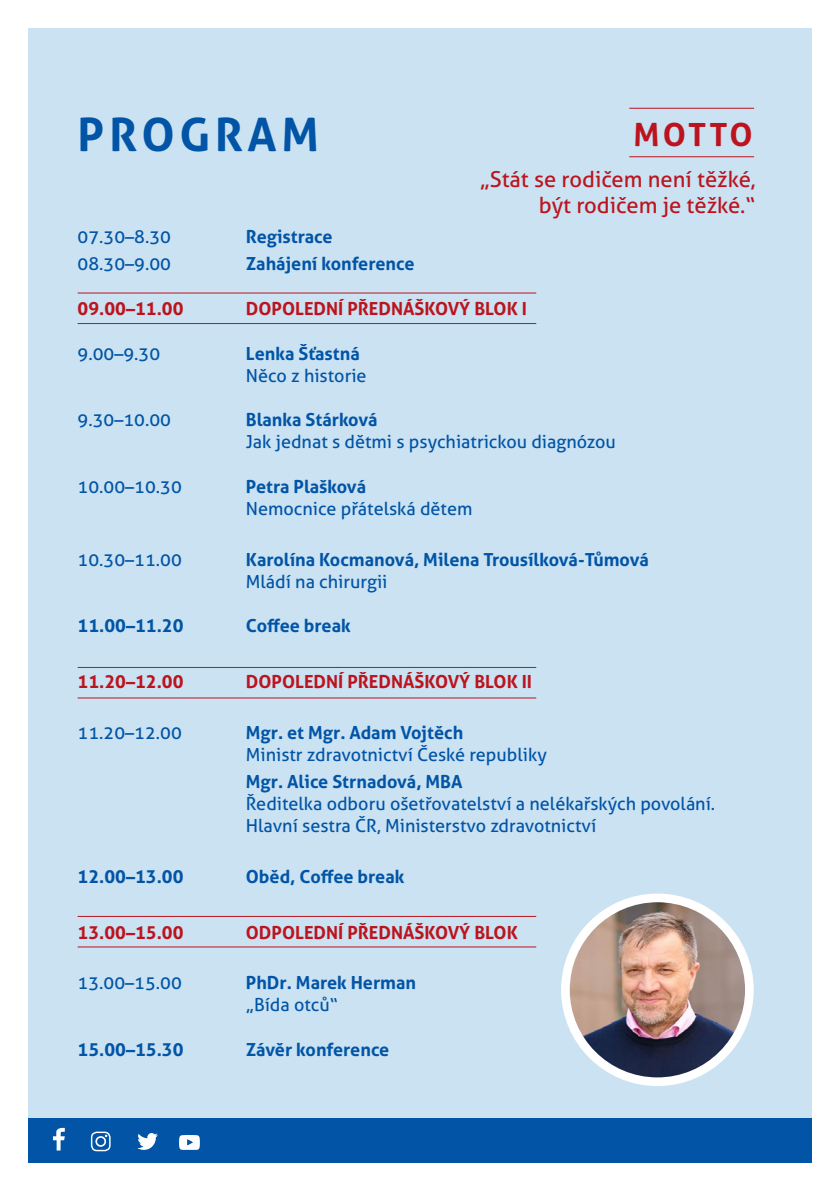
<style>
.page{position:relative;width:840px;height:1191px;background:#fff}
.page>*{position:absolute;margin:0;border:0;box-sizing:border-box;transform-origin:0 0}
.t1{font:700 46px "Aller";letter-spacing:.1em;color:#0154a6}
.t2{font:700 32px "Aller";letter-spacing:.08em;color:#bb141e}
.t3{font:22px/26.4px "Aller";color:#bb141e;text-align:right}
.t4{font:18px/22px "Aller";color:#0154a6}
.t5{font:700 18px/22px "Aller";color:#0154a6}
.t6{font:700 18px "Aller";color:#bb141e}
.s1{font-weight:700}
.s2{font-weight:400}
</style>
<div class="page">
<div style="left:28px;top:28px;width:783px;height:1116px;background:#cae2f2"></div>
<div style="left:28px;top:1117px;width:783px;height:45px;background:#0154a6"></div>
<hr style="left:629px;top:108px;width:124px;height:1px;background:#bb141e">
<hr style="left:629px;top:156px;width:124px;height:1px;background:#bb141e">
<hr style="left:78px;top:292px;width:458px;height:1px;background:#bb141e">
<hr style="left:78px;top:323px;width:458px;height:1px;background:#bb141e">
<hr style="left:78px;top:667px;width:458px;height:1px;background:#bb141e">
<hr style="left:78px;top:697px;width:458px;height:1px;background:#bb141e">
<hr style="left:78px;top:916px;width:458px;height:1px;background:#bb141e">
<hr style="left:78px;top:946px;width:458px;height:1px;background:#bb141e">
<div style="left:91px;top:1131px;width:19px;height:20px;border:1px solid #fff;border-radius:5px"></div>
<div style="left:95px;top:1136px;width:11px;height:10px;border:2px solid #fff;border-radius:50%"></div>
<svg style="left:137px;top:1133px;width:21px;height:16px"></svg>
<svg style="left:179px;top:1135px;width:21px;height:14px"></svg>
<svg style="left:53px;top:1127px;width:12px;height:23px"></svg>
<img style="left:570px;top:902px;width:179px;height:179px">
<div style="left:560px;top:893px;width:193px;height:193px;border:9px solid #fff;border-radius:50%"></div>
<p class="t1" style="left:78px;top:106px;width:243px">PROGRAM</p>
<p class="t2" style="left:633px;top:115px;width:121px">MOTTO</p>
<p class="t3" style="left:479px;top:165px;width:277px">„Stát se rodičem není těžké, být rodičem je těžké.“</p>
<p class="t4" style="left:78px;top:225px;width:95px">07.30–8.30</p>
<p class="t5" style="left:246px;top:225px;width:88px">Registrace</p>
<p class="t4" style="left:78px;top:253px;width:95px">08.30–9.00</p>
<p class="t5" style="left:246px;top:253px;width:170px">Zahájení konference</p>
<p class="t6" style="left:78px;top:297px;width:107px">09.00–11.00</p>
<p class="t6" style="left:246px;top:297px;width:282px">DOPOLEDNÍ PŘEDNÁŠKOVÝ BLOK I</p>
<p class="t4" style="left:78px;top:342px;width:84px">9.00–9.30</p>
<p class="t4" style="left:246px;top:342px;width:122px"><span class="s1">Lenka Šťastná<br></span>Něco z historie</p>
<p class="t4" style="left:78px;top:409px;width:95px">9.30–10.00</p>
<p class="t5" style="left:246px;top:409px;width:133px">Blanka Stárková</p>
<p class="t4" style="left:246px;top:431px;width:371px">Jak jednat s dětmi s psychiatrickou diagnózou</p>
<p class="t4" style="left:78px;top:476px;width:106px">10.00–10.30</p>
<p class="t4" style="left:246px;top:476px;width:228px"><span class="s1">Petra Plašková<br></span>Nemocnice přátelská dětem</p>
<p class="t4" style="left:78px;top:548px;width:106px">10.30–11.00</p>
<p class="t5" style="left:246px;top:548px;width:404px">Karolína Kocmanová, Milena Trousílková-Tůmová</p>
<p class="t4" style="left:246px;top:570px;width:143px">Mládí na chirurgii</p>
<p class="t5" style="left:78px;top:614px;width:107px">11.00–11.20</p>
<p class="t5" style="left:246px;top:614px;width:106px">Coffee break</p>
<p class="t6" style="left:78px;top:671px;width:107px">11.20–12.00</p>
<p class="t6" style="left:246px;top:671px;width:287px">DOPOLEDNÍ PŘEDNÁŠKOVÝ BLOK II</p>
<p class="t4" style="left:78px;top:721px;width:106px">11.20–12.00</p>
<p class="t5" style="left:246px;top:721px;width:219px">Mgr. et Mgr. Adam Vojtěch</p>
<p class="t4" style="left:246px;top:743px;width:302px">Ministr zdravotnictví České republiky</p>
<p class="t5" style="left:246px;top:771px;width:218px">Mgr. Alice Strnadová, MBA</p>
<p class="t4" style="left:246px;top:793px;width:470px">Ředitelka odboru ošetřovatelství a nelékařských povolání.<br>Hlavní sestra ČR, Ministerstvo zdravotnictví</p>
<p class="t5" style="left:78px;top:865px;width:107px">12.00–13.00</p>
<p class="t5" style="left:246px;top:865px;width:160px">Oběd, Coffee break</p>
<p class="t6" style="left:78px;top:921px;width:107px">13.00–15.00</p>
<p class="t6" style="left:246px;top:921px;width:273px">ODPOLEDNÍ PŘEDNÁŠKOVÝ BLOK</p>
<p class="t4" style="left:78px;top:971px;width:106px">13.00–15.00</p>
<p class="t5" style="left:246px;top:971px;width:172px">PhDr. Marek Herman <span class="s2">„Bída otců“</span></p>
<p class="t5" style="left:78px;top:1038px;width:107px">15.00–15.30</p>
<p class="t5" style="left:246px;top:1038px;width:145px">Závěr konference</p>
</div>
